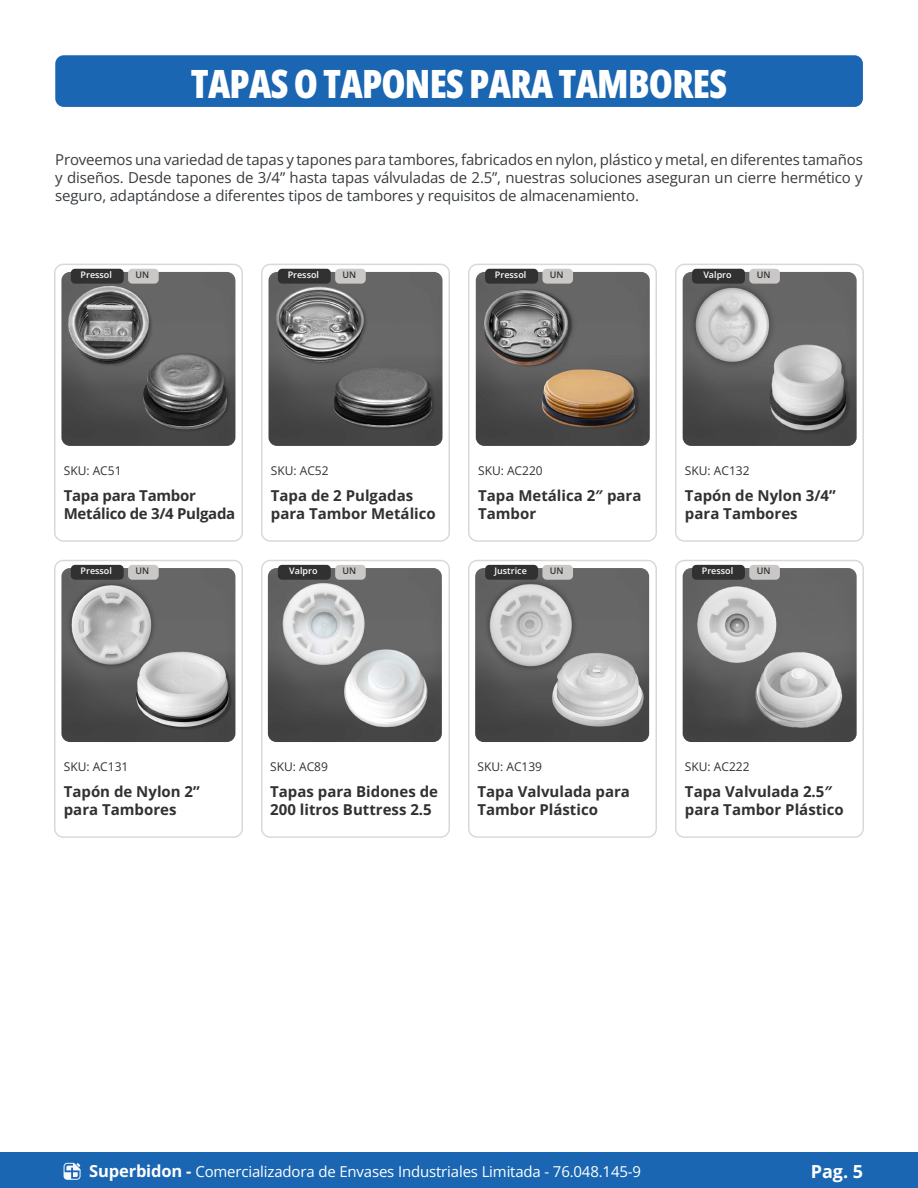
<style>
.page{position:relative;width:918px;height:1188px;background:#fff}
.page>*{position:absolute;margin:0;border:0;box-sizing:border-box;transform-origin:0 0}
.t1{font:800 39px "Open Sans Condensed";letter-spacing:-.02em;color:#fff}
.t2{font:700 18px "Open Sans";color:#fff}
.t3{font:15px/18px "Open Sans";letter-spacing:-.01em;color:#383c3f;text-align:justify}
.t4{font:700 15px/18px "Open Sans";color:#323131}
.t5{font:15px "Open Sans";letter-spacing:-.01em;color:#fff}
.t6{font:700 15px/18px "Open Sans";letter-spacing:-.02em;color:#323131}
.t7{font:12px "Open Sans";color:#323131}
.t8{font:600 9px "Open Sans";color:#fff}
.t9{font:600 9px "Open Sans";color:#323131}
.s1{font-weight:700;font-size:16.5px}
</style>
<div class="page">
<div style="left:675px;top:560px;width:189px;height:278px;border:2px solid #393d3f;border-radius:9px"></div>
<div style="left:0;top:1153px;width:918px;height:35px;background:#1a66b2"></div>
<svg style="left:64px;top:1163px;width:16px;height:17px"></svg>
<div style="left:55px;top:55px;width:808px;height:52px;background:#1a66b2;border-radius:9px"></div>
<div style="left:54px;top:264px;width:189px;height:278px;border:2px solid #393d3f;border-radius:9px"></div>
<img style="left:61px;top:272px;width:174px;height:174px">
<div style="left:71px;top:269px;width:53px;height:15px;background:#323131;border-radius:4px"></div>
<div style="left:128px;top:269px;width:31px;height:15px;background:#cac8c7;border-radius:4px"></div>
<div style="left:261px;top:264px;width:189px;height:278px;border:2px solid #393d3f;border-radius:9px"></div>
<img style="left:269px;top:272px;width:174px;height:174px">
<div style="left:278px;top:269px;width:53px;height:15px;background:#323131;border-radius:4px"></div>
<div style="left:335px;top:269px;width:31px;height:15px;background:#cac8c7;border-radius:4px"></div>
<div style="left:468px;top:264px;width:189px;height:278px;border:2px solid #393d3f;border-radius:9px"></div>
<img style="left:476px;top:272px;width:174px;height:174px">
<div style="left:485px;top:269px;width:53px;height:15px;background:#323131;border-radius:4px"></div>
<div style="left:542px;top:269px;width:31px;height:15px;background:#cac8c7;border-radius:4px"></div>
<div style="left:675px;top:264px;width:189px;height:278px;border:2px solid #393d3f;border-radius:9px"></div>
<img style="left:683px;top:272px;width:174px;height:174px">
<div style="left:692px;top:269px;width:53px;height:15px;background:#323131;border-radius:4px"></div>
<div style="left:749px;top:269px;width:31px;height:15px;background:#cac8c7;border-radius:4px"></div>
<div style="left:54px;top:560px;width:189px;height:278px;border:2px solid #393d3f;border-radius:9px"></div>
<img style="left:61px;top:568px;width:174px;height:174px">
<div style="left:71px;top:565px;width:53px;height:15px;background:#323131;border-radius:4px"></div>
<div style="left:128px;top:565px;width:31px;height:15px;background:#cac8c7;border-radius:4px"></div>
<img style="left:683px;top:568px;width:174px;height:174px">
<div style="left:692px;top:565px;width:53px;height:15px;background:#323131;border-radius:4px"></div>
<div style="left:749px;top:565px;width:31px;height:15px;background:#cac8c7;border-radius:4px"></div>
<div style="left:261px;top:560px;width:189px;height:278px;border:2px solid #393d3f;border-radius:9px"></div>
<img style="left:268px;top:568px;width:174px;height:174px">
<div style="left:278px;top:565px;width:53px;height:15px;background:#323131;border-radius:4px"></div>
<div style="left:335px;top:565px;width:31px;height:15px;background:#cac8c7;border-radius:4px"></div>
<div style="left:468px;top:560px;width:189px;height:278px;border:2px solid #393d3f;border-radius:9px"></div>
<img style="left:475px;top:568px;width:174px;height:174px">
<div style="left:485px;top:565px;width:53px;height:15px;background:#323131;border-radius:4px"></div>
<div style="left:542px;top:565px;width:31px;height:15px;background:#cac8c7;border-radius:4px"></div>
<p class="t1" style="left:191px;top:54px;width:538px">TAPAS O TAPONES PARA TAMBORES</p>
<p class="t3" style="left:55px;top:151px;width:809px">Proveemos una variedad de tapas y tapones para tambores, fabricados en nylon, plástico y metal, en diferentes tamaños y diseños. Desde tapones de 3/4” hasta tapas válvuladas de 2.5”, nuestras soluciones aseguran un cierre hermético y seguro, adaptándose a diferentes tipos de tambores y requisitos de almacenamiento.</p>
<p class="t8" style="left:81px;top:269px;width:33px">Pressol</p>
<p class="t9" style="left:135px;top:269px;width:15px">UN</p>
<p class="t8" style="left:288px;top:269px;width:33px">Pressol</p>
<p class="t9" style="left:343px;top:269px;width:15px">UN</p>
<p class="t8" style="left:495px;top:269px;width:33px">Pressol</p>
<p class="t9" style="left:550px;top:269px;width:15px">UN</p>
<p class="t8" style="left:703px;top:269px;width:30px">Valpro</p>
<p class="t9" style="left:757px;top:269px;width:15px">UN</p>
<p class="t7" style="left:64px;top:462px;width:59px">SKU: AC51</p>
<p class="t6" style="left:64px;top:486px;width:173px">Tapa para Tambor<br>Metálico de 3/4 Pulgada</p>
<p class="t8" style="left:81px;top:565px;width:33px">Pressol</p>
<p class="t9" style="left:135px;top:565px;width:15px">UN</p>
<p class="t7" style="left:271px;top:462px;width:59px">SKU: AC52</p>
<p class="t4" style="left:271px;top:486px;width:167px">Tapa de 2 Pulgadas para Tambor Metálico</p>
<p class="t8" style="left:289px;top:565px;width:30px">Valpro</p>
<p class="t9" style="left:343px;top:565px;width:15px">UN</p>
<p class="t7" style="left:478px;top:462px;width:66px">SKU: AC220</p>
<p class="t4" style="left:478px;top:486px;width:165px">Tapa Metálica 2″ para<br>Tambor</p>
<p class="t8" style="left:494px;top:565px;width:34px">Justrice</p>
<p class="t9" style="left:550px;top:565px;width:15px">UN</p>
<p class="t7" style="left:685px;top:462px;width:66px">SKU: AC132</p>
<p class="t4" style="left:685px;top:486px;width:152px">Tapón de Nylon 3/4” para Tambores</p>
<p class="t8" style="left:702px;top:565px;width:33px">Pressol</p>
<p class="t9" style="left:757px;top:565px;width:15px">UN</p>
<p class="t7" style="left:64px;top:759px;width:66px">SKU: AC131</p>
<p class="t4" style="left:64px;top:782px;width:138px">Tapón de Nylon 2” para Tambores</p>
<p class="t7" style="left:270px;top:759px;width:59px">SKU: AC89</p>
<p class="t4" style="left:270px;top:782px;width:169px">Tapas para Bidones de<br>200 litros Buttress 2.5</p>
<p class="t7" style="left:477px;top:759px;width:66px">SKU: AC139</p>
<p class="t4" style="left:477px;top:782px;width:154px">Tapa Valvulada para<br>Tambor Plástico</p>
<p class="t7" style="left:685px;top:759px;width:66px">SKU: AC222</p>
<p class="t4" style="left:685px;top:782px;width:160px">Tapa Valvulada 2.5″ para Tambor Plástico</p>
<p class="t5" style="left:89px;top:1161px;width:553px"><span class="s1">Superbidon -</span> Comercializadora de Envases Industriales Limitada - 76.048.145-9</p>
<p class="t2" style="left:811px;top:1159px;width:54px">Pag. 5</p>
</div>
